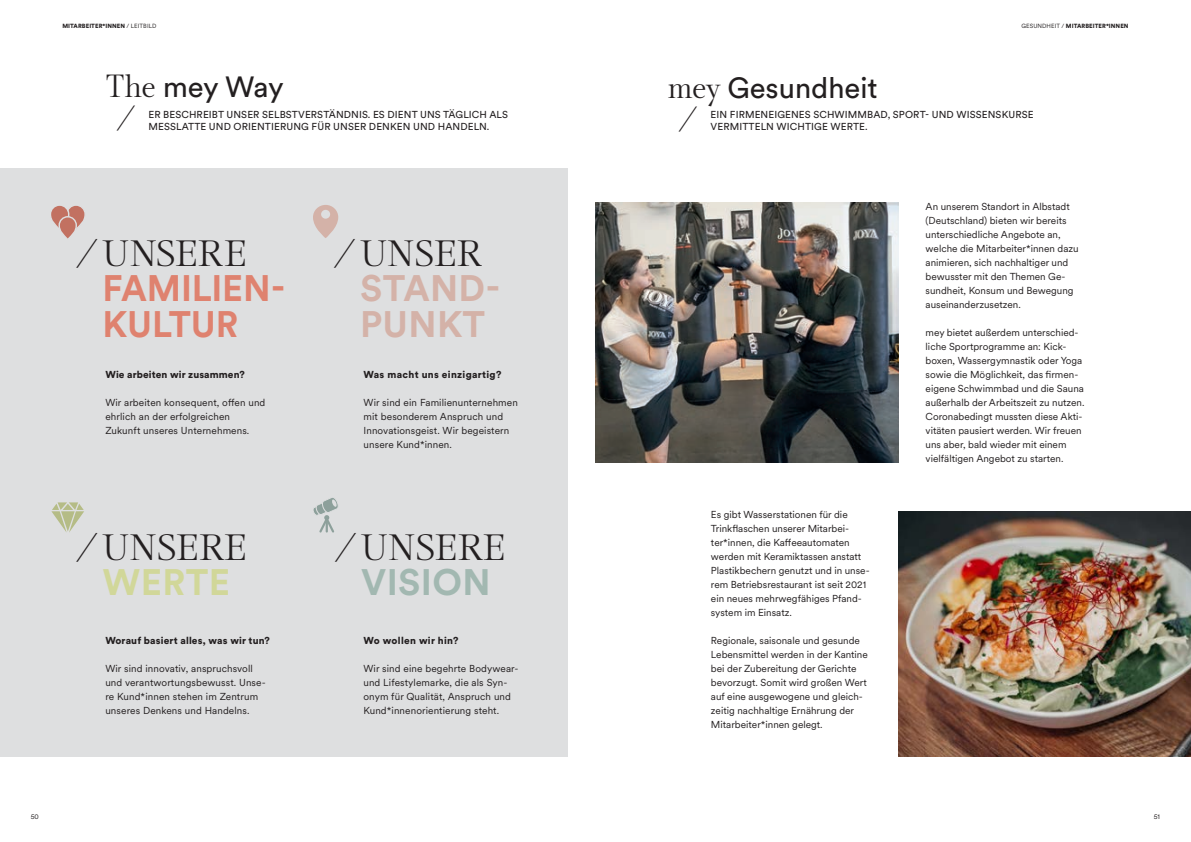
<style>
.page{position:relative;width:1191px;height:842px;background:#fff}
.page>*{position:absolute;margin:0;border:0;box-sizing:border-box;transform-origin:0 0}
.t1{font:36.5px "Bota";letter-spacing:.01em;color:#231f20}
.t2{font:700 36.5px/35.3px "Circular XX";letter-spacing:-.005em;color:#df826f}
.t3{font:700 36.5px/35.3px "Circular XX";letter-spacing:.01em;color:#d4b2a8}
.t4{font:700 36.5px "Circular XX";letter-spacing:.01em;color:#a2b8b1}
.t5{font:700 36.5px "Circular XX";letter-spacing:.01em;color:#d1d799}
.t6{font:italic 31.8px "Bota";color:#231f20}
.t7{font:29px "Circular XX";color:#231f20}
.t8{font:10px/14px "Circular XX";color:#231f20}
.t9{font:10px/12px "Circular XX";letter-spacing:.01em;color:#231f20}
.t10{font:900 10px "Circular XX";letter-spacing:.01em;color:#231f20}
.t11{font:900 10px "Circular XX";letter-spacing:.03em;color:#231f20}
.t12{font:7px "Circular XX";color:#231f20}
.t13{font:900 6px "Circular XX";letter-spacing:.01em;color:#231f20}
.s1{font-weight:400}
.s2{font-family:"Bota";font-size:32px}
.s3{font-style:italic}
</style>
<div class="page">
<div style="left:0;top:168px;width:567px;height:588px;background:#dedfe0"></div>
<img style="left:898px;top:512px;width:293px;height:244px">
<img style="left:595px;top:203px;width:303px;height:260px">
<svg style="left:51px;top:205px;width:34px;height:34px"></svg>
<svg style="left:313px;top:498px;width:25px;height:35px"></svg>
<svg style="left:51px;top:502px;width:33px;height:30px"></svg>
<svg style="left:313px;top:205px;width:25px;height:33px"></svg>
<p class="t13" style="left:62px;top:22px;width:95px">MITARBEITER*INNEN <span class="s1">/ LEITBILD</span></p>
<h3 class="t7" style="left:105px;top:68px;width:180px"><span class="s2">The</span> mey Way</h3>
<h2 class="t6" style="left:117px;top:96px;width:30px">/</h2>
<p class="t9" style="left:148px;top:108px;width:361px">ER BESCHREIBT UNSER SELBSTVERSTÄNDNIS. ES DIENT UNS TÄGLICH ALS<br>MESSLATTE UND ORIENTIERUNG FÜR UNSER DENKEN UND HANDELN.</p>
<h1 class="t1" style="left:77px;top:227px;width:171px"><span class="s3">/</span>UNSERE</h1>
<h1 class="t2" style="left:102px;top:269px;width:185px">FAMILIEN-<br>KULTUR</h1>
<p class="t10" style="left:105px;top:368px;width:141px">Wie arbeiten wir zusammen?</p>
<p class="t8" style="left:105px;top:395px;width:161px">Wir arbeiten konsequent, offen und ehrlich an der erfolgreichen<br>Zukunft unseres Unternehmens.</p>
<h1 class="t1" style="left:77px;top:521px;width:171px"><span class="s3">/</span>UNSERE</h1>
<h1 class="t5" style="left:102px;top:557px;width:129px">WERTE</h1>
<p class="t10" style="left:105px;top:634px;width:166px">Worauf basiert alles, was wir tun?</p>
<p class="t8" style="left:105px;top:661px;width:162px">Wir sind innovativ, anspruchsvoll und verantwortungsbewusst. Unse&shy;re Kund*innen stehen im Zentrum unseres Denkens und Handelns.</p>
<h1 class="t1" style="left:334px;top:227px;width:149px"><span class="s3">/</span>UNSER</h1>
<h1 class="t3" style="left:360px;top:269px;width:142px">STAND-<br>PUNKT</h1>
<p class="t11" style="left:363px;top:368px;width:139px">Was macht uns einzigartig?</p>
<p class="t8" style="left:363px;top:395px;width:156px">Wir sind ein Familienunternehmen mit besonderem Anspruch und<br>Innovationsgeist. Wir begeistern unsere Kund*innen.</p>
<h1 class="t1" style="left:335px;top:521px;width:171px"><span class="s3">/</span>UNSERE</h1>
<h1 class="t4" style="left:361px;top:557px;width:131px">VISION</h1>
<p class="t11" style="left:363px;top:634px;width:97px">Wo wollen wir hin?</p>
<p class="t8" style="left:363px;top:661px;width:157px">Wir sind eine begehrte Bodywear&shy;und Lifestylemarke, die als Syn&shy;onym für Qualität, Anspruch und<br>Kund*innenorientierung steht.</p>
<p class="t13" style="left:1021px;top:22px;width:108px"><span class="s1">GESUNDHEIT /</span> MITARBEITER*INNEN</p>
<h3 class="t7" style="left:667px;top:69px;width:212px"><span class="s2">mey</span> Gesundheit</h3>
<h2 class="t6" style="left:679px;top:97px;width:30px">/</h2>
<p class="t9" style="left:710px;top:108px;width:324px">EIN FIRMENEIGENES SCHWIMMBAD, SPORT- UND WISSENSKURSE<br>VERMITTELN WICHTIGE WERTE.</p>
<p class="t8" style="left:711px;top:507px;width:160px">Es gibt Wasserstationen für die<br>Trinkflaschen unserer Mitarbei&shy;ter*innen, die Kaffeeautomaten werden mit Keramiktassen anstatt<br>Plastikbechern genutzt und in unse&shy;rem Betriebsrestaurant ist seit 2021 ein neues mehrwegfähiges Pfand&shy;system im Einsatz.</p>
<p class="t8" style="left:711px;top:633px;width:158px">Regionale, saisonale und gesunde Lebensmittel werden in der Kantine bei der Zubereitung der Gerichte bevorzugt. Somit wird großen Wert auf eine ausgewogene und gleich&shy;zeitig nachhaltige Ernährung der Mitarbeiter*innen gelegt.</p>
<p class="t8" style="left:925px;top:199px;width:155px">An unserem Standort in Albstadt (Deutschland) bieten wir bereits unterschiedliche Angebote an, welche die Mitarbeiter*innen dazu animieren, sich nachhaltiger und bewusster mit den Themen Ge&shy;sundheit, Konsum und Bewegung auseinanderzusetzen.</p>
<p class="t8" style="left:925px;top:325px;width:160px">mey bietet außerdem unterschied&shy;liche Sportprogramme an: Kick&shy;boxen, Wassergymnastik oder Yoga sowie die Möglichkeit, das firmen&shy;eigene Schwimmbad und die Sauna außerhalb der Arbeitszeit zu nutzen.<br>Coronabedingt mussten diese Akti&shy;vitäten pausiert werden. Wir freuen uns aber, bald wieder mit einem vielfältigen Angebot zu starten.</p>
<p class="t12" style="left:31px;top:812px;width:10px">50</p>
<p class="t12" style="left:1153px;top:812px;width:8px">51</p>
</div>
